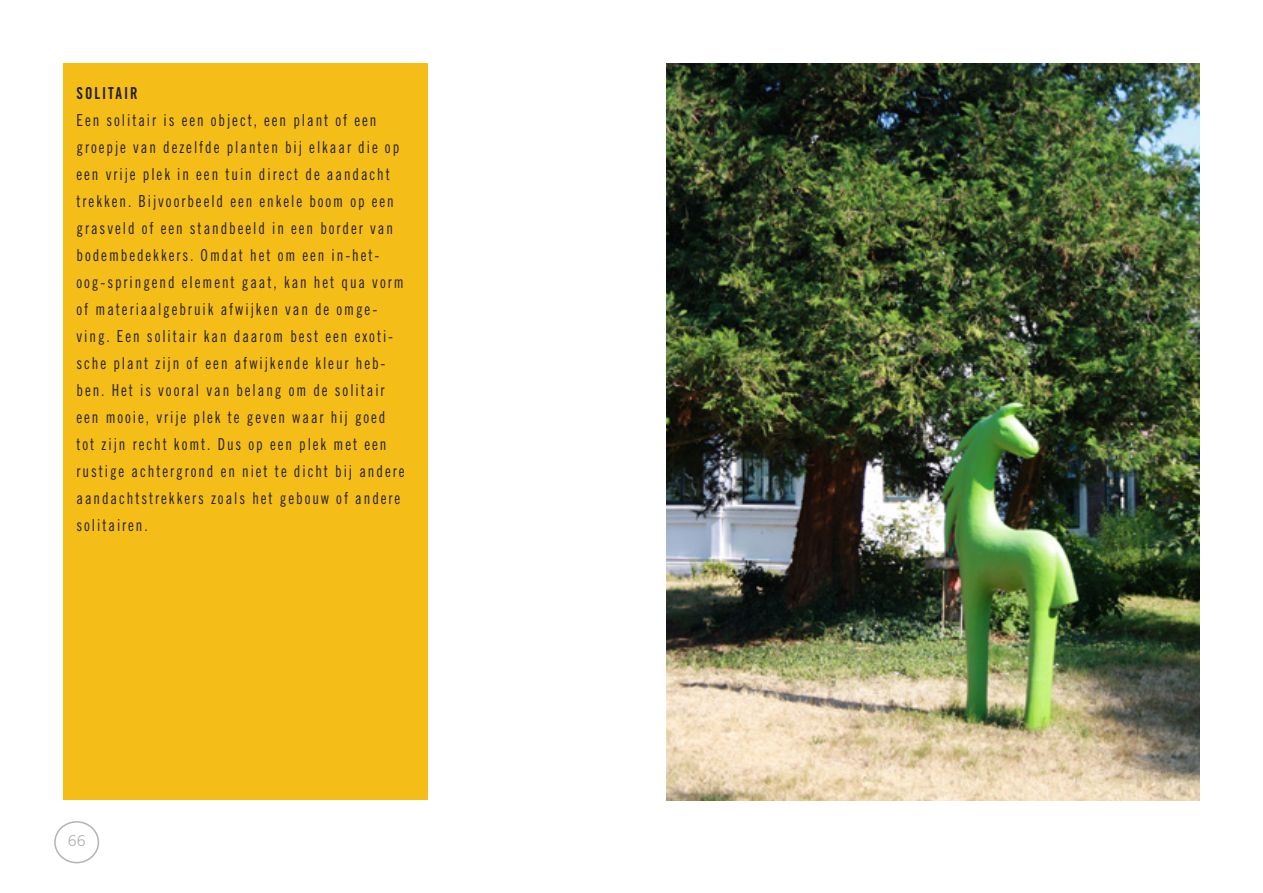
<style>
.page{position:relative;width:1263px;height:893px;background:#fff}
.page>*{position:absolute;margin:0;border:0;box-sizing:border-box;transform-origin:0 0}
.t1{font:16.5px/27px "Trade Gothic LT Std Cn 18";letter-spacing:.13em;color:#231f20;scale:.9 1}
.t2{font:16.5px "Trade Gothic LT Std Bd Cn 20";letter-spacing:.13em;color:#231f20;scale:.9 1}
.t3{font:15px "Trade Gothic LT Std";color:#b2b3b7}
</style>
<div class="page">
<div style="left:54px;top:821px;width:45px;height:42px;border:2px solid #b2b3b7;border-radius:50%"></div>
<div style="left:64px;top:64px;width:364px;height:736px;background:#f4bd18"></div>
<img style="left:667px;top:64px;width:532px;height:736px">
<p class="t2" style="left:77px;top:83px;width:69px">SOLITAIR</p>
<p class="t1" style="left:77px;top:107px;width:366px">Een solitair is een object, een plant of een groepje van dezelfde planten bij elkaar die op een vrije plek in een tuin direct de aandacht trekken. Bijvoorbeeld een enkele boom op een grasveld of een standbeeld in een border van bodembedekkers. Omdat het om een in-het&shy;oog-springend element gaat, kan het qua vorm of materiaalgebruik afwijken van de omge&shy;ving. Een solitair kan daarom best een exoti&shy;sche plant zijn of een afwijkende kleur heb&shy;ben. Het is vooral van belang om de solitair een mooie, vrije plek te geven waar hij goed tot zijn recht komt. Dus op een plek met een rustige achtergrond en niet te dicht bij andere aandachtstrekkers zoals het gebouw of andere solitairen.</p>
<p class="t3" style="left:68px;top:831px;width:20px">66</p>
</div>
